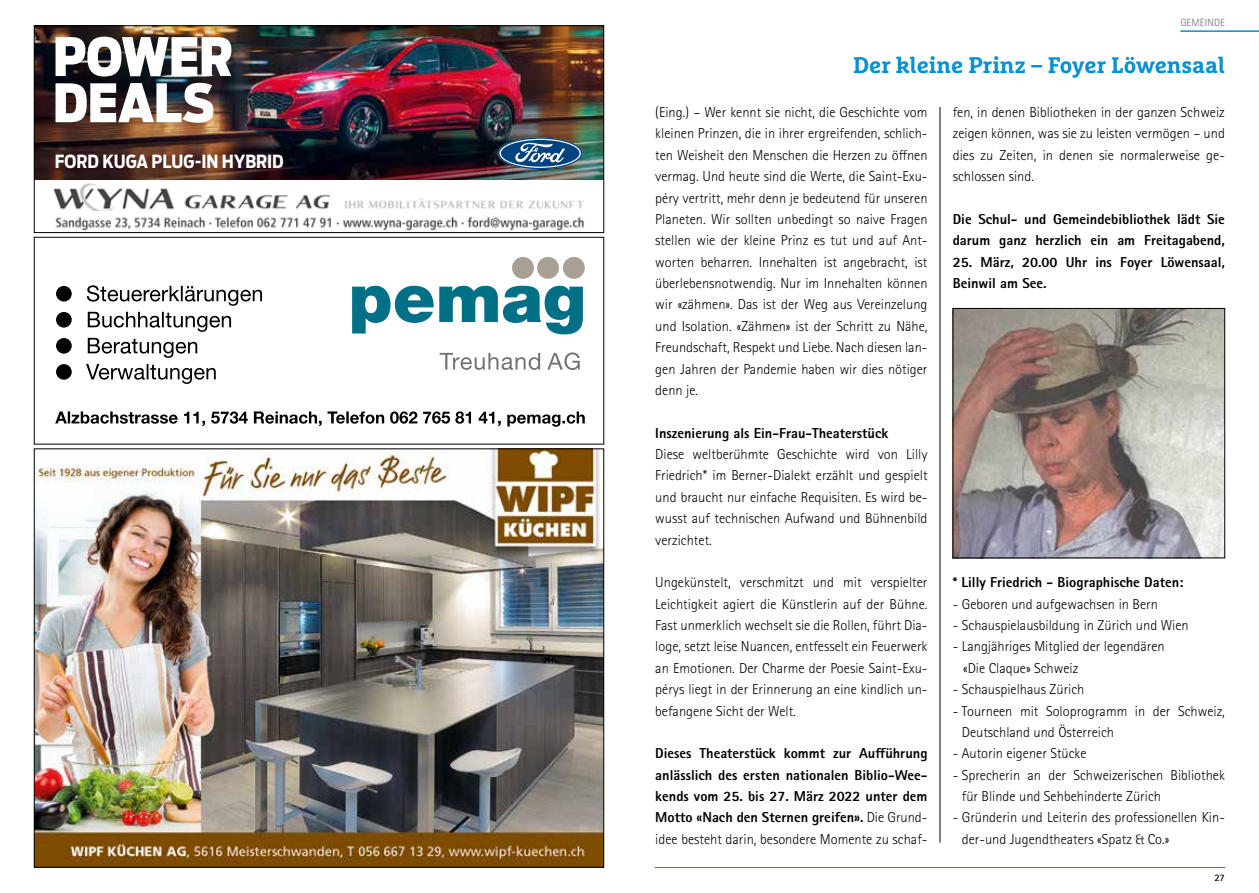
<style>
.page{position:relative;width:1259px;height:893px;background:#fff}
.page>*{position:absolute;margin:0;border:0;box-sizing:border-box;transform-origin:0 0}
.t1{font:900 52.5px/46.2px "Ford Antenna Headline";letter-spacing:-.01em;color:#fff}
.t2{font:700 22.5px "Marselis Slab Pro";color:#0090d6}
.t3{font:700 18px "Ford Antenna Cond";color:#fff}
.t4{font:300 14.4px/21.3px "Rotis Sans Serif Std";color:#000;text-align:justify}
.t5{font:800 14.4px/21.3px "Rotis Sans Serif Std";color:#000}
.t6{font:10.5px "Rotis Sans Serif Std";color:#868786}
.t7{font:700 9.9px "Rotis Sans Serif Std";color:#000}
.s1{font-weight:300}
</style>
<div class="page">
<hr style="left:1180px;top:30px;width:79px;height:2px;background:#0090d6">
<hr style="left:655px;top:867px;width:570px;height:1px;background:#0090d6">
<img style="left:36px;top:451px;width:566px;height:414px">
<svg style="left:56px;top:364px;width:160px;height:20px"></svg>
<svg style="left:56px;top:338px;width:141px;height:20px"></svg>
<svg style="left:56px;top:312px;width:175px;height:20px"></svg>
<svg style="left:56px;top:285px;width:206px;height:21px"></svg>
<svg style="left:439px;top:353px;width:101px;height:17px"></svg>
<svg style="left:547px;top:352px;width:33px;height:18px"></svg>
<svg style="left:352px;top:286px;width:231px;height:48px"></svg>
<div style="left:512px;top:257px;width:22px;height:22px;background:#a9a095;border-radius:50%"></div>
<div style="left:537px;top:257px;width:22px;height:22px;background:#a9a095;border-radius:50%"></div>
<div style="left:563px;top:257px;width:22px;height:22px;background:#a9a095;border-radius:50%"></div>
<svg style="left:55px;top:411px;width:530px;height:16px"></svg>
<div style="left:34px;top:237px;width:570px;height:207px;border:1px solid #000"></div>
<img style="left:36px;top:28px;width:566px;height:152px">
<img style="left:53px;top:183px;width:531px;height:28px">
<img style="left:55px;top:216px;width:529px;height:15px">
<svg style="left:497px;top:137px;width:86px;height:32px;background:#466c8c"></svg>
<div style="left:34px;top:26px;width:570px;height:207px;border:1px solid #000"></div>
<img style="left:954px;top:310px;width:269px;height:246px">
<div style="left:952px;top:308px;width:273px;height:250px;border:1px solid #000"></div>
<hr style="left:939px;top:107px;width:1px;height:736px;background:#000">
<h1 class="t1" style="left:53px;top:27px;width:182px">POWER<br>DEALS</h1>
<p class="t3" style="left:55px;top:145px;width:230px">FORD KUGA PLUG-IN HYBRID</p>
<p class="t6" style="left:1180px;top:16px;width:46px">GEMEINDE</p>
<h2 class="t2" style="left:853px;top:51px;width:373px">Der kleine Prinz – Foyer Löwensaal</h2>
<p class="t4" style="left:655px;top:102px;width:274px">(Eing.) – Wer kennt sie nicht, die Geschichte vom kleinen Prinzen, die in ihrer ergreifenden, schlich&shy;ten Weisheit den Menschen die Herzen zu öffnen vermag. Und heute sind die Werte, die Saint-Exu&shy;péry vertritt, mehr denn je bedeutend für unseren Planeten. Wir sollten unbedingt so naive Fragen stellen wie der kleine Prinz es tut und auf Ant&shy;worten beharren. Innehalten ist angebracht, ist überlebensnotwendig. Nur im Innehalten können wir «zähmen». Das ist der Weg aus Vereinzelung und Isolation. «Zähmen» ist der Schritt zu Nähe, Freundschaft, Respekt und Liebe. Nach diesen lan&shy;gen Jahren der Pandemie haben wir dies nötiger denn je.</p>
<p class="t5" style="left:655px;top:422px;width:235px">Inszenierung als Ein-Frau-Theaterstück</p>
<p class="t4" style="left:655px;top:444px;width:274px">Diese weltberühmte Geschichte wird von Lilly Friedrich* im Berner-Dialekt erzählt und gespielt und braucht nur einfache Requisiten. Es wird be&shy;wusst auf technischen Aufwand und Bühnenbild verzichtet.</p>
<p class="t4" style="left:655px;top:572px;width:274px">Ungekünstelt, verschmitzt und mit verspielter Leichtigkeit agiert die Künstlerin auf der Bühne.<br>Fast unmerklich wechselt sie die Rollen, führt Dia&shy;loge, setzt leise Nuancen, entfesselt ein Feuerwerk an Emotionen. Der Charme der Poesie Saint-Exu&shy;pérys liegt in der Erinnerung an eine kindlich un&shy;befangene Sicht der Welt.</p>
<p class="t5" style="left:655px;top:743px;width:274px;text-align:justify">Dieses Theaterstück kommt zur Aufführung anlässlich des ersten nationalen Biblio-Wee&shy;kends vom 25. bis 27. März 2022 unter dem Motto «Nach den Sternen greifen». <span class="s1">Die Grund&shy;idee besteht darin, besondere Momente zu schaf-</span></p>
<p class="t4" style="left:952px;top:102px;width:274px">fen, in denen Bibliotheken in der ganzen Schweiz zeigen können, was sie zu leisten vermögen – und dies zu Zeiten, in denen sie normalerweise ge&shy;schlossen sind.</p>
<p class="t5" style="left:952px;top:208px;width:274px">Die Schul- und Gemeindebibliothek lädt Sie darum ganz herzlich ein am Freitagabend,</p>
<p class="t5" style="left:952px;top:251px;width:274px">25. März, 20.00 Uhr ins Foyer Löwensaal,<br>Beinwil am See.</p>
<p class="t5" style="left:952px;top:572px;width:232px">* Lilly Friedrich - Biographische Daten:</p>
<p class="t4" style="left:952px;top:593px;width:207px">- Geboren und aufgewachsen in Bern</p>
<p class="t4" style="left:952px;top:615px;width:237px">- Schauspielausbildung in Zürich und Wien</p>
<p class="t4" style="left:963px;top:636px;width:203px;text-indent:-10px">- Langjähriges Mitglied der legendären «Die Claque» Schweiz</p>
<p class="t4" style="left:952px;top:679px;width:133px">- Schauspielhaus Zürich</p>
<p class="t4" style="left:962px;top:700px;width:265px;text-indent:-9px">- Tourneen mit Soloprogramm in der Schweiz,<br>Deutschland und Österreich</p>
<p class="t4" style="left:952px;top:743px;width:135px">- Autorin eigener Stücke</p>
<p class="t4" style="left:962px;top:764px;width:265px;text-indent:-9px">- Sprecherin an der Schweizerischen Bibliothek für Blinde und Sehbehinderte Zürich</p>
<p class="t4" style="left:962px;top:807px;width:265px;text-indent:-9px">- Gründerin und Leiterin des professionellen Kin&shy;der-und Jugendtheaters «Spatz &amp; Co.»</p>
<p class="t7" style="left:1214px;top:871px;width:12px">27</p>
</div>
